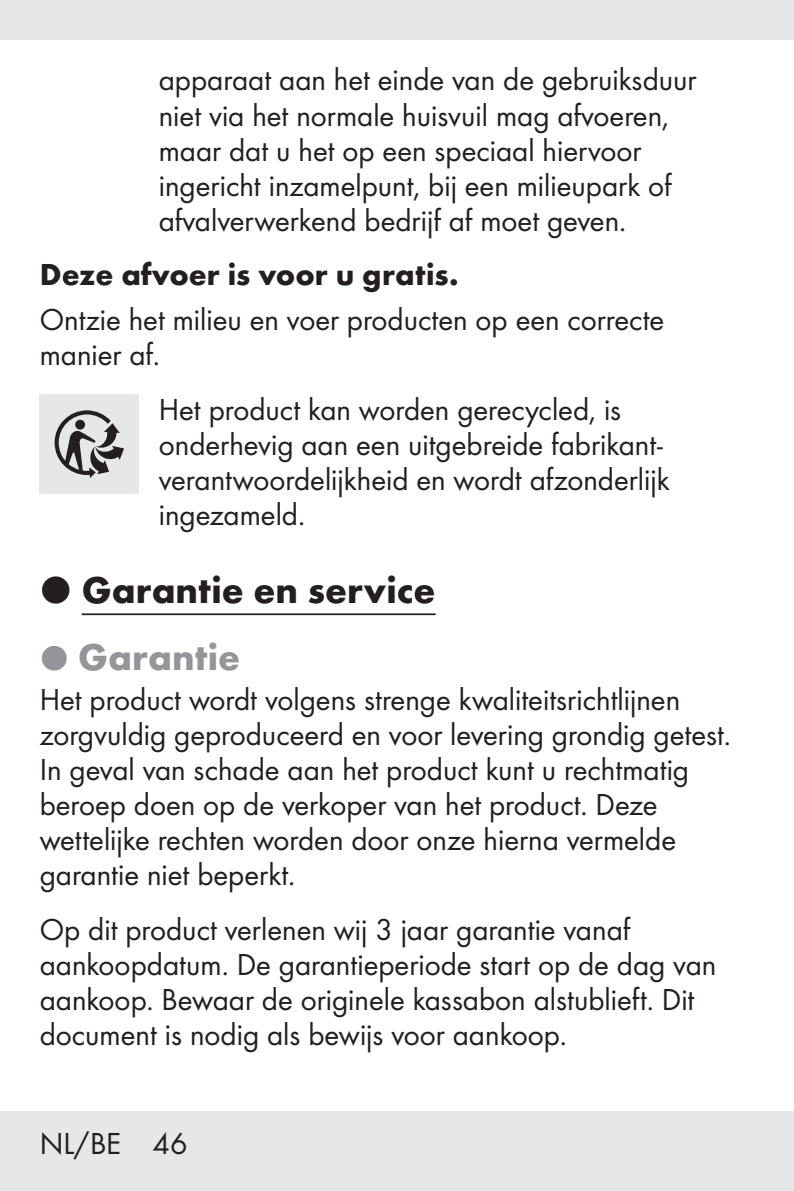
<style>
.page{position:relative;width:794px;height:1191px;background:#fff}
.page>*{position:absolute;margin:0;border:0;box-sizing:border-box;transform-origin:0 0}
.t1{font:700 38.5px/66.9px "Futura";color:#231f20}
.t2{font:31.5px/35px "Futura Boo";color:#231f20}
.t3{font:700 31.5px "Futura";color:#231f20}
.s1{font-family:"European Pi Three";font-weight:400}
.s2{font-family:"European Pi Three";font-weight:400;font-size:35px;color:#939598}
.s3{color:#939598}
</style>
<div class="page">
<div style="left:0;top:1111px;width:794px;height:80px;background:#e6e7e9"></div>
<div style="left:0;top:0;width:794px;height:40px;background:#e6e7e9"></div>
<hr style="left:82px;top:613px;width:353px;height:2px;background:#231f20">
<div style="left:40px;top:394px;width:99px;height:100px;background:#e6e7e9"></div>
<svg style="left:55px;top:410px;width:69px;height:68px"></svg>
<p class="t2" style="left:159px;top:61px;width:539px">apparaat aan het einde van de gebruiksduur niet via het normale huisvuil mag afvoeren, maar dat u het op een speciaal hiervoor ingericht inzamelpunt, bij een milieupark of afvalverwerkend bedrijf af moet geven.</p>
<p class="t3" style="left:40px;top:252px;width:420px">Deze afvoer is voor u gratis.</p>
<p class="t2" style="left:40px;top:301px;width:626px">Ontzie het milieu en voer producten op een correcte manier af.</p>
<p class="t2" style="left:159px;top:390px;width:512px">Het product kan worden gerecycled, is onderhevig aan een uitgebreide fabrikant&shy;verantwoordelijkheid en wordt afzonderlijk ingezameld.</p>
<p class="t1" style="left:40px;top:554px;width:397px"><span class="s1">P</span> Garantie en service<br><span class="s2">P</span> <span class="s3">Garantie</span></p>
<p class="t2" style="left:40px;top:680px;width:692px">Het product wordt volgens strenge kwaliteitsrichtlijnen zorgvuldig geproduceerd en voor levering grondig getest.<br>In geval van schade aan het product kunt u rechtmatig beroep doen op de verkoper van het product. Deze wettelijke rechten worden door onze hierna vermelde garantie niet beperkt.</p>
<p class="t2" style="left:40px;top:910px;width:678px">Op dit product verlenen wij 3 jaar garantie vanaf aankoopdatum. De garantieperiode start op de dag van aankoop. Bewaar de originele kassabon alstublieft. Dit document is nodig als bewijs voor aankoop.</p>
<p class="t2" style="left:40px;top:1124px;width:149px">NL/BE 46</p>
</div>
